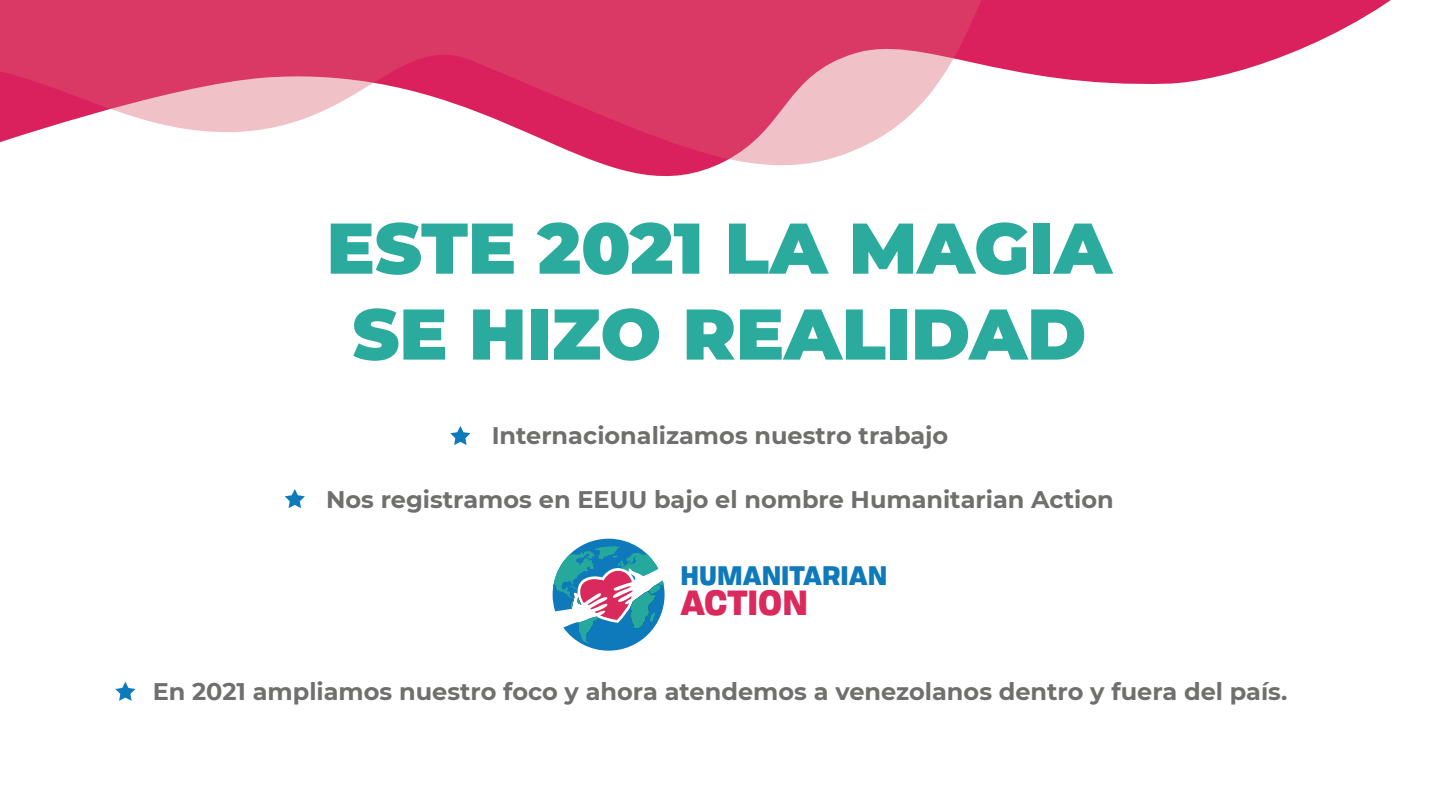
<style>
.page{position:relative;width:1440px;height:811px;background:#fff}
.page>*{position:absolute;margin:0;border:0;box-sizing:border-box;transform-origin:0 0}
.t1{font:900 71.6px/85.8px "Montserrat";color:#2baa9e;text-align:center}
.t2{font:900 33.8px "Tofino Pro Personal";color:#da295c}
.t3{font:900 25.8px "Tofino Pro Personal";color:#0e79bb}
.t4{font:700 24px "Montserrat";color:#6f6f6e}
</style>
<div class="page">
<svg style="left:606px;top:0;width:785px;height:177px"></svg>
<svg style="left:0;top:0;width:1249px;height:165px"></svg>
<svg style="left:553px;top:538px;width:112px;height:112px"></svg>
<svg style="left:450px;top:426px;width:20px;height:19px"></svg>
<svg style="left:285px;top:489px;width:20px;height:19px"></svg>
<svg style="left:115px;top:681px;width:20px;height:20px"></svg>
<h1 class="t1" style="left:327px;top:201px;width:787px">ESTE 2021 LA MAGIA<br>SE HIZO REALIDAD</h1>
<p class="t4" style="left:492px;top:418px;width:458px">Internacionalizamos nuestro trabajo</p>
<p class="t4" style="left:326px;top:482px;width:789px">Nos registramos en EEUU bajo el nombre Humanitarian Action</p>
<p class="t3" style="left:681px;top:554px;width:208px">HUMANITARIAN</p>
<h2 class="t2" style="left:681px;top:574px;width:129px">ACTION</h2>
<p class="t4" style="left:153px;top:674px;width:1136px">En 2021 ampliamos nuestro foco y ahora atendemos a venezolanos dentro y fuera del país.</p>
</div>
